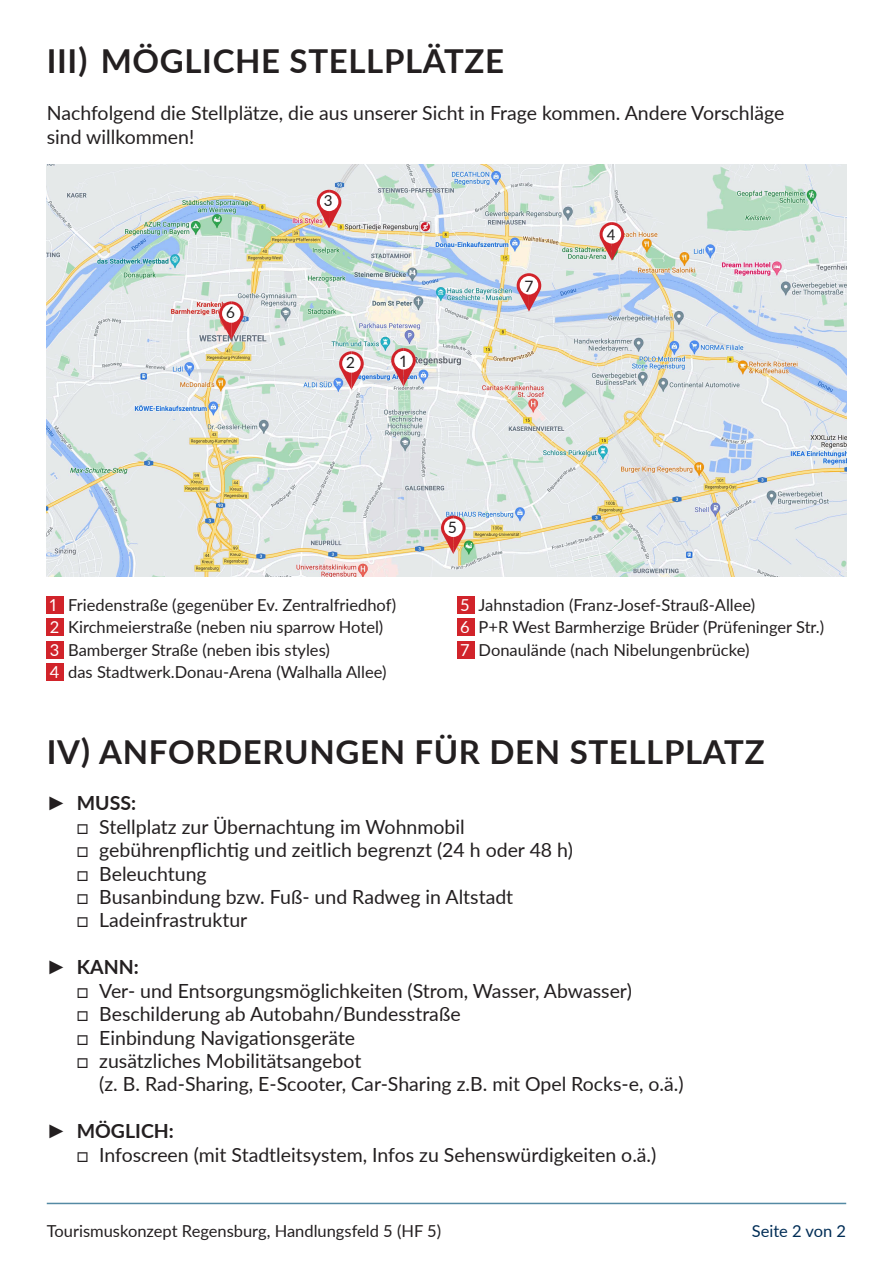
<style>
.page{position:relative;width:893px;height:1263px;background:#fff}
.page>*{position:absolute;margin:0;border:0;box-sizing:border-box;transform-origin:0 0}
.t1{font:700 33px "Lato";letter-spacing:.02em;color:#231f20}
.t2{font:19.5px/23.4px "Lato";color:#231f20}
.t3{font:700 19.5px "Lato";color:#231f20}
.t4{font:16.5px "Lato";color:#231f20}
.t5{font:16.5px "Lato";color:#002d56}
.t6{font:15.6px "Lato";color:#231f20}
.t7{font:15.45px "Lato";color:#231f20}
.t8{font:15.15px "Lato";color:#231f20}
.t9{font:14.7px "Lato";color:#231f20}
.s1{color:#fff}
.s2{font-family:"Arial";font-weight:400}
</style>
<div class="page">
<hr style="left:47px;top:1203px;width:799px;height:1px;background:#548aa4">
<img style="left:47px;top:165px;width:799px;height:411px">
<svg style="left:391px;top:348px;width:25px;height:38px"></svg>
<div style="left:394px;top:351px;width:19px;height:18px;background:#fff;border-radius:50%"></div>
<svg style="left:339px;top:351px;width:25px;height:39px"></svg>
<div style="left:342px;top:354px;width:19px;height:19px;background:#fff;border-radius:50%"></div>
<svg style="left:317px;top:190px;width:24px;height:38px"></svg>
<div style="left:320px;top:193px;width:18px;height:18px;background:#fff;border-radius:50%"></div>
<svg style="left:600px;top:222px;width:24px;height:39px"></svg>
<div style="left:603px;top:225px;width:18px;height:19px;background:#fff;border-radius:50%"></div>
<svg style="left:441px;top:516px;width:25px;height:38px"></svg>
<div style="left:444px;top:518px;width:19px;height:19px;background:#fff;border-radius:50%"></div>
<svg style="left:219px;top:301px;width:25px;height:39px"></svg>
<div style="left:222px;top:304px;width:19px;height:19px;background:#fff;border-radius:50%"></div>
<svg style="left:517px;top:273px;width:24px;height:39px"></svg>
<div style="left:520px;top:276px;width:18px;height:19px;background:#fff;border-radius:50%"></div>
<div style="left:47px;top:596px;width:17px;height:17px;background:#d1232a"></div>
<div style="left:47px;top:619px;width:17px;height:17px;background:#d1232a"></div>
<div style="left:47px;top:641px;width:17px;height:17px;background:#d1232a"></div>
<div style="left:47px;top:663px;width:17px;height:17px;background:#d1232a"></div>
<div style="left:457px;top:596px;width:17px;height:17px;background:#d1232a"></div>
<div style="left:457px;top:619px;width:17px;height:17px;background:#d1232a"></div>
<div style="left:457px;top:641px;width:17px;height:17px;background:#d1232a"></div>
<p class="t1" style="left:47px;top:37px;width:459px">III) MÖGLICHE STELLPLÄTZE</p>
<p class="t2" style="left:47px;top:101px;width:739px">Nachfolgend die Stellplätze, die aus unserer Sicht in Frage kommen. Andere Vorschläge sind willkommen!</p>
<p class="t7" style="left:226px;top:301px;width:10px">6</p>
<p class="t8" style="left:324px;top:190px;width:10px">3</p>
<p class="t7" style="left:346px;top:351px;width:10px">2</p>
<p class="t6" style="left:400px;top:350px;width:8px">1</p>
<p class="t6" style="left:525px;top:275px;width:10px">7</p>
<p class="t9" style="left:607px;top:224px;width:10px">4</p>
<p class="t4" style="left:50px;top:593px;width:348px"><span class="s1">1</span> Friedenstraße (gegenüber Ev. Zentralfriedhof)</p>
<p class="t4" style="left:50px;top:615px;width:335px"><span class="s1">2</span> Kirchmeierstraße (neben niu sparrow Hotel)</p>
<p class="t4" style="left:50px;top:638px;width:281px"><span class="s1">3</span> Bamberger Straße (neben ibis styles)</p>
<p class="t4" style="left:50px;top:660px;width:338px"><span class="s1">4</span> das Stadtwerk.Donau-Arena (Walhalla Allee)</p>
<p class="t6" style="left:448px;top:516px;width:10px">5</p>
<p class="t4" style="left:460px;top:593px;width:296px"><span class="s1">5</span> Jahnstadion (Franz-Josef-Strauß-Allee)</p>
<p class="t4" style="left:460px;top:615px;width:365px"><span class="s1">6</span> P+R West Barmherzige Brüder (Prüfeninger Str.)</p>
<p class="t4" style="left:460px;top:638px;width:291px"><span class="s1">7</span> Donaulände (nach Nibelungenbrücke)</p>
<p class="t1" style="left:47px;top:727px;width:719px">IV) ANFORDERUNGEN FÜR DEN STELLPLATZ</p>
<p class="t3" style="left:47px;top:789px;width:91px"><span class="s2">►</span> MUSS:</p>
<p class="t2" style="left:77px;top:814px;width:389px">□ Stellplatz zur Übernachtung im Wohnmobil</p>
<p class="t2" style="left:77px;top:838px;width:498px">□ gebührenpflichtig und zeitlich begrenzt (24 h oder 48 h)</p>
<p class="t2" style="left:77px;top:861px;width:131px">□ Beleuchtung</p>
<p class="t2" style="left:77px;top:884px;width:438px">□ Busanbindung bzw. Fuß- und Radweg in Altstadt</p>
<p class="t2" style="left:77px;top:908px;width:172px">□ Ladeinfrastruktur</p>
<p class="t3" style="left:47px;top:953px;width:93px"><span class="s2">►</span> KANN:</p>
<p class="t2" style="left:77px;top:978px;width:557px">□ Ver- und Entsorgungsmöglichkeiten (Strom, Wasser, Abwasser)</p>
<p class="t2" style="left:77px;top:1001px;width:385px">□ Beschilderung ab Autobahn/Bundesstraße</p>
<p class="t2" style="left:77px;top:1025px;width:280px">□ Einbindung Navigationsgeräte</p>
<p class="t2" style="left:99px;top:1048px;width:586px;text-indent:-23px">□ zusätzliches Mobilitätsangebot<br>(z. B. Rad-Sharing, E-Scooter, Car-Sharing z.B. mit Opel Rocks-e, o.ä.)</p>
<p class="t3" style="left:47px;top:1117px;width:129px"><span class="s2">►</span> MÖGLICH:</p>
<p class="t2" style="left:77px;top:1142px;width:581px">□ Infoscreen (mit Stadtleitsystem, Infos zu Sehenswürdigkeiten o.ä.)</p>
<p class="t4" style="left:47px;top:1219px;width:396px">Tourismuskonzept Regensburg, Handlungsfeld 5 (HF 5)</p>
<p class="t5" style="left:752px;top:1220px;width:96px">Seite 2 von 2</p>
</div>
